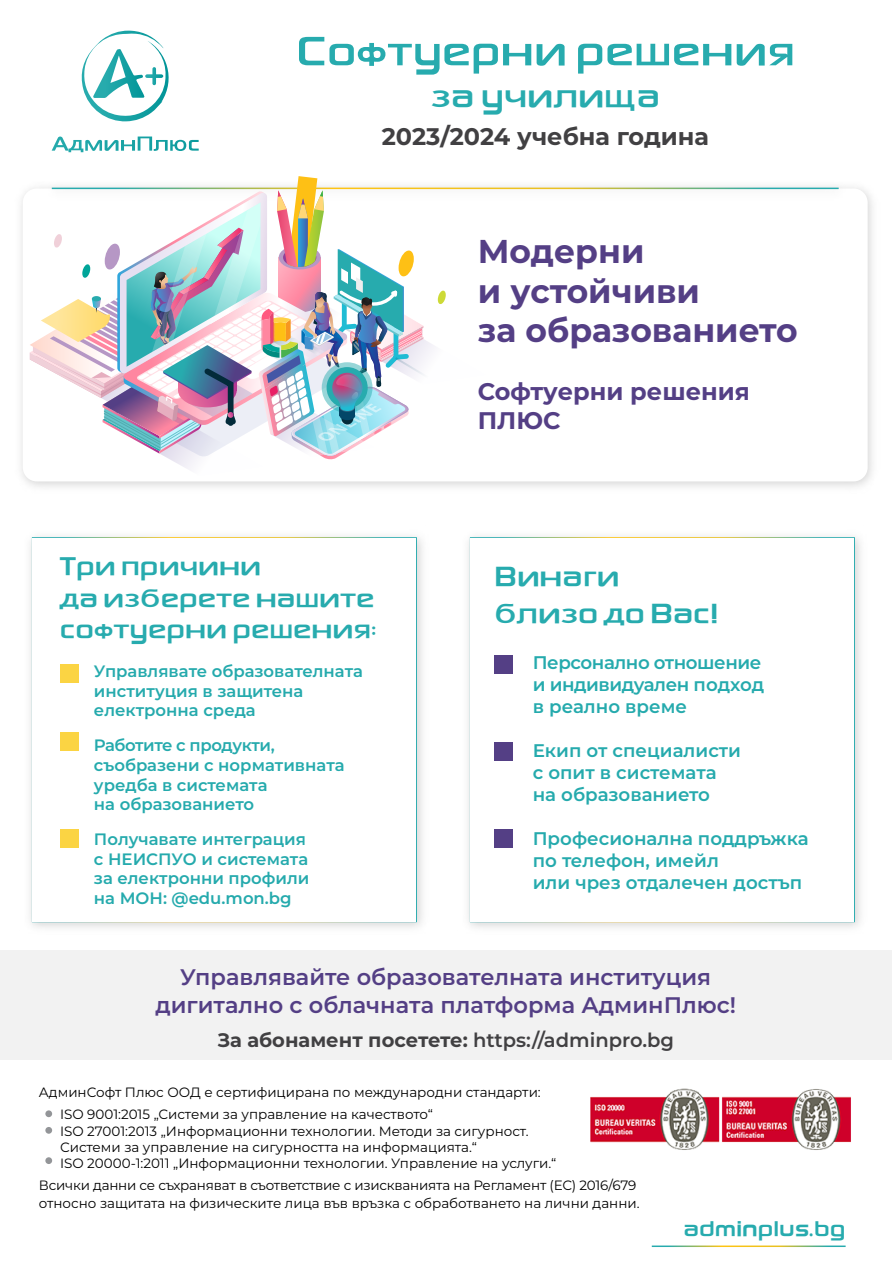
<style>
.page{position:relative;width:893px;height:1263px;background:#fff}
.page>*{position:absolute;margin:0;border:0;box-sizing:border-box;transform-origin:0 0}
.t1{font:700 57px "Sony Sketch EF";color:#27abae}
.t2{font:700 45px "Sony Sketch EF";color:#27abae}
.t3{font:700 39px/37.5px "Sony Sketch EF";color:#27abae}
.t4{font:700 36px/31.5px "Sony Sketch EF";color:#27abae}
.t5{font:700 33px/39.6px "Montserrat";color:#543f85}
.t6{font:700 30px "Sony Sketch EF";color:#27abae}
.t7{font:700 24px "Montserrat";color:#414042}
.t8{font:700 24px/28.8px "Montserrat";color:#543f85}
.t9{font:600 22.5px/28.5px "Montserrat";color:#543f85;text-align:center}
.t10{font:700 19.5px "Montserrat";color:#414042}
.t11{font:600 18.3px/21.9px "Montserrat";color:#25aaad}
.t12{font:600 18.3px/21.9px "Montserrat";letter-spacing:-.025em;color:#25aaad}
.t13{font:600 16.5px/19.8px "Montserrat";color:#25aaad}
.t14{font:13.5px/16.2px "Montserrat";color:#000}
.s1{font-weight:600}
</style>
<div class="page">
<div style="left:0;top:950px;width:892px;height:110px;background:#f2f2f2"></div>
<div style="left:45px;top:1110px;width:7px;height:7px;background:#939598;border-radius:50%"></div>
<div style="left:45px;top:1127px;width:7px;height:7px;background:#939598;border-radius:50%"></div>
<div style="left:45px;top:1157px;width:7px;height:7px;background:#939598;border-radius:50%"></div>
<img style="left:590px;top:1088px;width:261px;height:62px">
<svg style="left:81px;top:31px;width:88px;height:91px"></svg>
<svg style="left:52px;top:137px;width:147px;height:15px"></svg>
<img style="left:468px;top:536px;width:393px;height:392px">
<div style="left:470px;top:537px;width:385px;height:385px;background:#fff;border:2px solid #fff"></div>
<div style="left:494px;top:655px;width:19px;height:19px;background:#543f85"></div>
<div style="left:494px;top:742px;width:19px;height:19px;background:#543f85"></div>
<div style="left:494px;top:829px;width:19px;height:19px;background:#543f85"></div>
<hr style="left:52px;top:188px;width:787px;height:1px;background:#fff">
<img style="left:30px;top:176px;width:455px;height:293px">
<img style="left:30px;top:536px;width:393px;height:392px">
<div style="left:32px;top:537px;width:385px;height:385px;background:#fff;border:2px solid #fff"></div>
<div style="left:60px;top:664px;width:19px;height:19px;background:#fbd443"></div>
<div style="left:60px;top:732px;width:19px;height:19px;background:#fbd443"></div>
<div style="left:60px;top:829px;width:19px;height:19px;background:#fbd443"></div>
<h1 class="t1" style="left:296px;top:18px;width:500px">Софтуерни решения</h1>
<h2 class="t2" style="left:431px;top:70px;width:230px">за училища</h2>
<h3 class="t7" style="left:382px;top:119px;width:329px">2023/2024 учебна година</h3>
<h3 class="t4" style="left:60px;top:551px;width:319px">Три причини<br>да изберете нашите софтуерни решения:</h3>
<p class="t13" style="left:94px;top:660px;width:271px">Управлявате образователната институция в защитена електронна среда</p>
<p class="t13" style="left:94px;top:734px;width:252px">Работите с продукти, съобразени с нормативната уредба в системата<br>на образованието</p>
<p class="t13" style="left:94px;top:828px;width:217px">Получавате интеграция с НЕИСПУО и системата за електронни профили на МОН: @edu.mon.bg</p>
<h3 class="t5" style="left:478px;top:230px;width:322px">Модерни<br>и устойчиви<br>за образованието</h3>
<h3 class="t8" style="left:478px;top:376px;width:274px">Софтуерни решения<br>ПЛЮС</h3>
<h3 class="t3" style="left:494px;top:558px;width:226px">Винаги близо до Вас!</h3>
<h3 class="t12" style="left:533px;top:651px;width:233px">Персонално отношение и индивидуален подход в реално време</h3>
<h3 class="t11" style="left:533px;top:739px;width:210px">Екип от специалисти с опит в системата на образованието</h3>
<h3 class="t11" style="left:533px;top:826px;width:277px">Професионална поддръжка по телефон, имейл<br>или чрез отдалечен достъп</h3>
<h3 class="t9" style="left:155px;top:962px;width:582px">Управлявайте образователната институция дигитално с облачната платформа АдминПлюс!</h3>
<h3 class="t10" style="left:217px;top:1026px;width:458px">За абонамент посетете: <span class="s1">https://adminpro.bg</span></h3>
<p class="t14" style="left:60px;top:1080px;width:482px;line-height:22.5px;text-indent:-21px">АдминСофт Плюс ООД е сертифицирана по международни стандарти:<br>ISO 9001:2015 „Системи за управление на качеството“</p>
<p class="t14" style="left:60px;top:1122px;width:498px">ISO 27001:2013 „Информационни технологии. Методи за сигурност.<br>Системи за управление на сигурността на информацията.“<br>ISO 20000-1:2011 „Информационни технологии. Управление на услуги.“</p>
<p class="t14" style="left:39px;top:1176px;width:602px;line-height:18px">Всички данни се съхраняват в съответствие с изискванията на Регламент (ЕС) 2016/679 относно защитата на физическите лица във връзка с обработването на лични данни.</p>
<h3 class="t6" style="left:683px;top:1211px;width:164px">adminplus.bg</h3>
</div>
